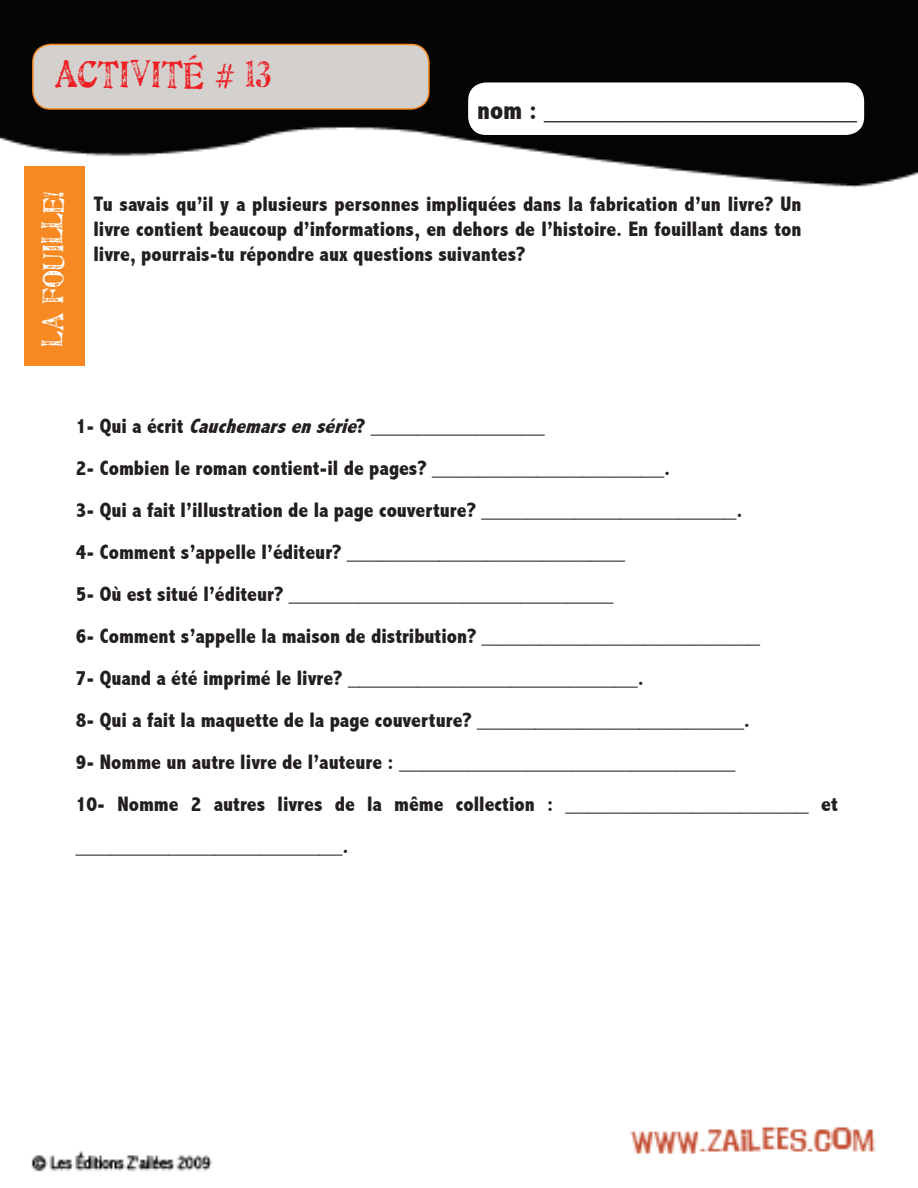
<style>
.page{position:relative;width:918px;height:1188px;background:#fff}
.page>*{position:absolute;margin:0;border:0;box-sizing:border-box;transform-origin:0 0}
.t1{font:500 37.5px "Artistamp";color:#ee1e23}
.t2{font:500 30px "Artistamp";letter-spacing:-.005em;color:#fff}
.t3{font:800 condensed 27px "Abadi";color:#231f20}
.t4{font:800 condensed 21px/42px "Abadi";color:#231f20;text-align:justify}
.s1{font-style:italic}
</style>
<div class="page">
<img style="left:0;top:0;width:918px;height:1172px">
<div style="left:33px;top:44px;width:396px;height:65px;background:#d4d0cd;border-radius:18px"></div>
<div style="left:32px;top:44px;width:398px;height:66px;border:2px solid #f58822;border-radius:18px"></div>
<div style="left:468px;top:82px;width:396px;height:53px;background:#fff;border-radius:18px"></div>
<div style="left:24px;top:166px;width:60px;height:199px;background:#f68922"></div>
<h1 class="t1" style="left:55px;top:54px;width:218px">ACTIVITÉ # 13</h1>
<p class="t3" style="left:477px;top:94px;width:381px">nom : _____________________</p>
<h2 class="t2" style="left:37px;top:347px;width:157px;rotate:-90deg">la fouille!</h2>
<p class="t4" style="left:94px;top:191px;width:709px;line-height:25.2px">Tu savais qu’il y a plusieurs personnes impliquées dans la fabrication d’un livre? Un livre contient beaucoup d’informations, en dehors de l’histoire. En fouillant dans ton livre, pourrais-tu répondre aux questions suivantes?</p>
<p class="t4" style="left:76px;top:405px;width:763px;text-align:left">1- Qui a écrit <span class="s1">Cauchemarsensérie</span>? _______________<br>2- Combien le roman contient-il de pages? ____________________.<br>3- Qui a fait l’illustration de la page couverture? ______________________.<br>4- Comment s’appelle l’éditeur? ________________________<br>5- Où est situé l’éditeur? ____________________________<br>6- Comment s’appelle la maison de distribution? ________________________<br>7- Quand a été imprimé le livre? _________________________.<br>8- Qui a fait la maquette de la page couverture? _______________________.<br>9- Nomme un autre livre de l’auteure : _____________________________<br>10- Nomme 2 autres livres de la même collection : _____________________ et _______________________.</p>
</div>
